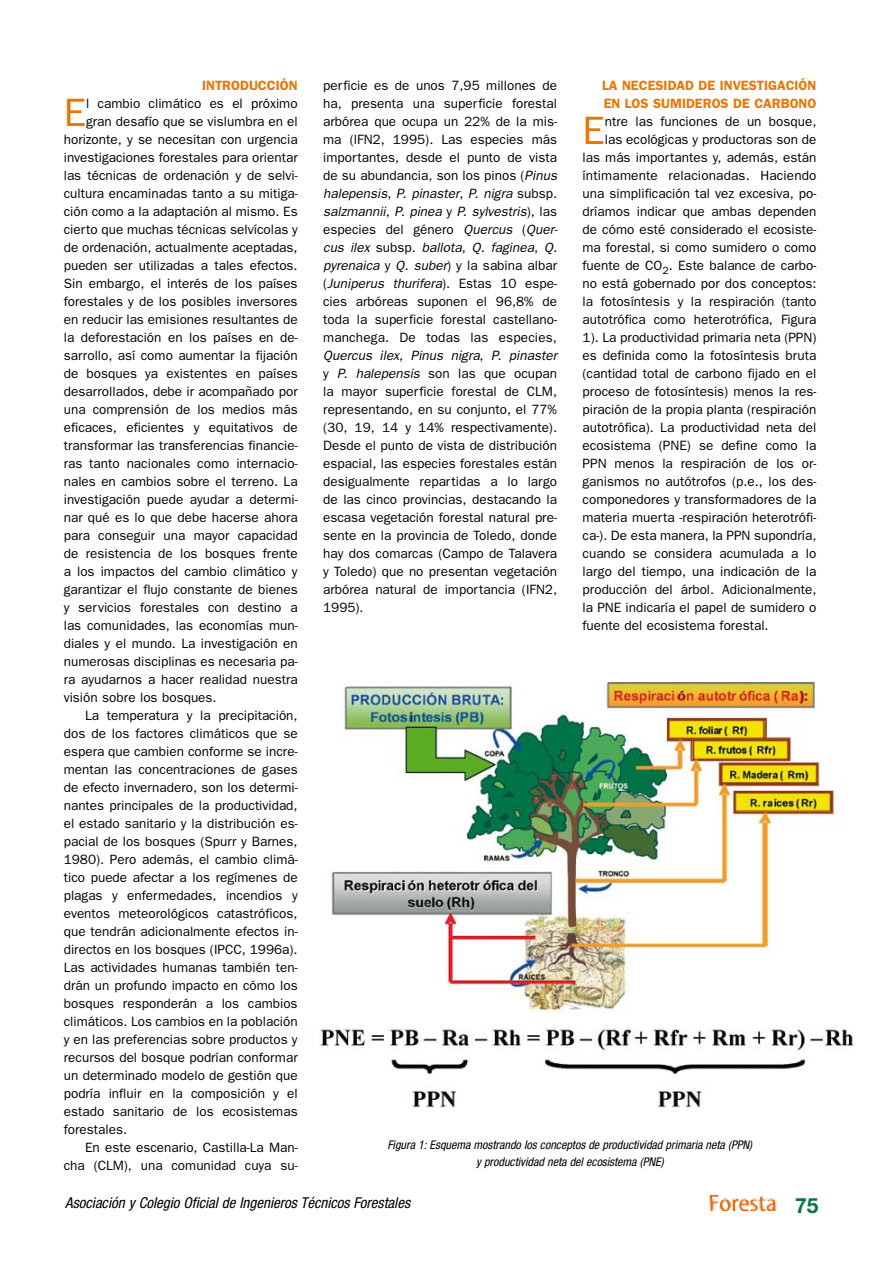
<style>
.page{position:relative;width:893px;height:1263px;background:#fff}
.page>*{position:absolute;margin:0;border:0;box-sizing:border-box;transform-origin:0 0}
.t1{font:39.75px "Franklin Gothic";color:#e87603}
.t2{font:700 21px "Helvetica Neue";color:#00763b}
.t3{font:italic condensed 15px "Helvetica Neue";color:#000}
.t4{font:13.5px/18px "Franklin Gothic";color:#000;text-align:justify}
.t5{font:600 13.5px "Franklin Gothic";color:#e87603}
.t6{font:italic condensed 12px/16.5px "Helvetica Neue";color:#000;text-align:center}
.s1{font-style:italic}
</style>
<div class="page">
<img style="left:709px;top:1195px;width:67px;height:17px">
<img style="left:319px;top:682px;width:535px;height:426px">
<p class="t5" style="left:202px;top:78px;width:14px">INTRODUCCIÓN</p>
<p class="t1" style="left:64px;top:90px;width:24px">E</p>
<p class="t4" style="left:86px;top:94px;width:213px">l cambio climático es el próximo</p>
<p class="t4" style="left:86px;top:112px;width:213px">gran desafío que se vislumbra en el</p>
<p class="t4" style="left:64px;top:130px;width:235px">horizonte, y se necesitan con urgencia</p>
<p class="t4" style="left:64px;top:148px;width:235px">investigaciones forestales para orientar</p>
<p class="t4" style="left:64px;top:166px;width:235px">las técnicas de ordenación y de selvi-</p>
<p class="t4" style="left:64px;top:184px;width:235px">cultura encaminadas tanto a su mitiga-</p>
<p class="t4" style="left:64px;top:202px;width:235px">ción como a la adaptación al mismo. Es</p>
<p class="t4" style="left:64px;top:220px;width:235px">cierto que muchas técnicas selvícolas y</p>
<p class="t4" style="left:64px;top:238px;width:235px">de ordenación, actualmente aceptadas,</p>
<p class="t4" style="left:64px;top:256px;width:235px">pueden ser utilizadas a tales efectos.</p>
<p class="t4" style="left:64px;top:274px;width:235px">Sin embargo, el interés de los países</p>
<p class="t4" style="left:64px;top:292px;width:235px">forestales y de los posibles inversores</p>
<p class="t4" style="left:64px;top:310px;width:235px">en reducir las emisiones resultantes de</p>
<p class="t4" style="left:64px;top:328px;width:235px">la deforestación en los países en de-</p>
<p class="t4" style="left:64px;top:346px;width:235px">sarrollo, así como aumentar la fijación</p>
<p class="t4" style="left:64px;top:364px;width:235px">de bosques ya existentes en países</p>
<p class="t4" style="left:64px;top:382px;width:235px">desarrollados, debe ir acompañado por</p>
<p class="t4" style="left:64px;top:400px;width:235px">una comprensión de los medios más</p>
<p class="t4" style="left:64px;top:418px;width:235px">eficaces, eficientes y equitativos de</p>
<p class="t4" style="left:64px;top:436px;width:235px">transformar las transferencias financie-</p>
<p class="t4" style="left:64px;top:454px;width:235px">ras tanto nacionales como internacio-</p>
<p class="t4" style="left:64px;top:472px;width:235px">nales en cambios sobre el terreno. La</p>
<p class="t4" style="left:64px;top:490px;width:235px">investigación puede ayudar a determi-</p>
<p class="t4" style="left:64px;top:508px;width:235px">nar qué es lo que debe hacerse ahora</p>
<p class="t4" style="left:64px;top:526px;width:235px">para conseguir una mayor capacidad</p>
<p class="t4" style="left:64px;top:544px;width:235px">de resistencia de los bosques frente</p>
<p class="t4" style="left:64px;top:562px;width:235px">a los impactos del cambio climático y</p>
<p class="t4" style="left:64px;top:580px;width:235px">garantizar el flujo constante de bienes</p>
<p class="t4" style="left:64px;top:598px;width:235px">y servicios forestales con destino a</p>
<p class="t4" style="left:64px;top:616px;width:235px">las comunidades, las economías mun-</p>
<p class="t4" style="left:64px;top:634px;width:235px">diales y el mundo. La investigación en</p>
<p class="t4" style="left:64px;top:652px;width:235px">numerosas disciplinas es necesaria pa-</p>
<p class="t4" style="left:64px;top:670px;width:235px">ra ayudarnos a hacer realidad nuestra</p>
<p class="t4" style="left:64px;top:688px;width:154px">visión sobre los bosques.</p>
<p class="t4" style="left:85px;top:706px;width:214px">La temperatura y la precipitación,</p>
<p class="t4" style="left:64px;top:724px;width:235px">dos de los factores climáticos que se</p>
<p class="t4" style="left:64px;top:742px;width:235px">espera que cambien conforme se incre-</p>
<p class="t4" style="left:64px;top:760px;width:235px">mentan las concentraciones de gases</p>
<p class="t4" style="left:64px;top:778px;width:235px">de efecto invernadero, son los determi-</p>
<p class="t4" style="left:64px;top:796px;width:235px">nantes principales de la productividad,</p>
<p class="t4" style="left:64px;top:814px;width:235px">el estado sanitario y la distribución es-</p>
<p class="t4" style="left:64px;top:832px;width:235px">pacial de los bosques (Spurr y Barnes,</p>
<p class="t4" style="left:64px;top:850px;width:235px">1980). Pero además, el cambio climá-</p>
<p class="t4" style="left:64px;top:868px;width:235px">tico puede afectar a los regímenes de</p>
<p class="t4" style="left:64px;top:886px;width:235px">plagas y enfermedades, incendios y</p>
<p class="t4" style="left:64px;top:904px;width:235px">eventos meteorológicos catastróficos,</p>
<p class="t4" style="left:64px;top:922px;width:235px">que tendrán adicionalmente efectos in-</p>
<p class="t4" style="left:64px;top:940px;width:235px">directos en los bosques (IPCC, 1996a).</p>
<p class="t4" style="left:64px;top:958px;width:235px">Las actividades humanas también ten-</p>
<p class="t4" style="left:64px;top:976px;width:235px">drán un profundo impacto en cómo los</p>
<p class="t4" style="left:64px;top:994px;width:235px">bosques responderán a los cambios</p>
<p class="t4" style="left:64px;top:1012px;width:235px">climáticos. Los cambios en la población</p>
<p class="t4" style="left:64px;top:1030px;width:235px">y en las preferencias sobre productos y</p>
<p class="t4" style="left:64px;top:1048px;width:235px">recursos del bosque podrían conformar</p>
<p class="t4" style="left:64px;top:1066px;width:235px">un determinado modelo de gestión que</p>
<p class="t4" style="left:64px;top:1084px;width:235px">podría influir en la composición y el</p>
<p class="t4" style="left:64px;top:1102px;width:235px">estado sanitario de los ecosistemas</p>
<p class="t4" style="left:64px;top:1120px;width:65px">forestales.</p>
<p class="t4" style="left:85px;top:1138px;width:214px">En este escenario, Castilla-La Man-</p>
<p class="t4" style="left:64px;top:1156px;width:235px">cha (CLM), una comunidad cuya su-</p>
<p class="t4" style="left:323px;top:76px;width:236px">perficie es de unos 7,95 millones de ha, presenta una superficie forestal arbórea que ocupa un 22% de la mis&shy;ma (IFN2, 1995). Las especies más importantes, desde el punto de vista de su abundancia, son los pinos (<span class="s1">Pinus halepensis</span>, <span class="s1">P. pinaster</span>, <span class="s1">P. nigra</span> subsp. <span class="s1">salzmannii</span>, <span class="s1">P. pinea</span> y <span class="s1">P. sylvestris</span>), las especies del género <span class="s1">Quercus</span> (<span class="s1">Quer&shy;cus ilex</span> subsp. <span class="s1">ballota</span>, <span class="s1">Q. faginea</span>, <span class="s1">Q. pyrenaica</span> y <span class="s1">Q. suber</span>) y la sabina albar (<span class="s1">Juniperus thurifera</span>). Estas 10 espe&shy;cies arbóreas suponen el 96,8% de toda la superficie forestal castellano&shy;manchega. De todas las especies, <span class="s1">Quercus ilex</span>, <span class="s1">Pinus nigra</span>, <span class="s1">P. pinaster </span>y <span class="s1">P. halepensis</span> son las que ocupan la mayor superficie forestal de CLM, representando, en su conjunto, el 77% (30, 19, 14 y 14% respectivamente).<br>Desde el punto de vista de distribución espacial, las especies forestales están desigualmente repartidas a lo largo de las cinco provincias, destacando la escasa vegetación forestal natural pre&shy;sente en la provincia de Toledo, donde hay dos comarcas (Campo de Talavera y Toledo) que no presentan vegetación arbórea natural de importancia (IFN2, 1995).</p>
<p class="t5" style="left:602px;top:77px;width:29px">LA NECESIDAD</p>
<p class="t5" style="left:699px;top:77px;width:30px">DE INVESTIGACIÓN</p>
<p class="t5" style="left:604px;top:95px;width:30px">EN LOS</p>
<p class="t5" style="left:653px;top:95px;width:10px">SUMIDEROS</p>
<p class="t5" style="left:733px;top:95px;width:31px">DE CARBONO</p>
<p class="t1" style="left:583px;top:108px;width:24px">E</p>
<p class="t4" style="left:605px;top:112px;width:213px">ntre las funciones de un bosque,</p>
<p class="t4" style="left:605px;top:130px;width:213px">las ecológicas y productoras son de</p>
<p class="t4" style="left:583px;top:148px;width:235px">las más importantes y, además, están</p>
<p class="t4" style="left:583px;top:166px;width:235px">íntimamente relacionadas. Haciendo</p>
<p class="t4" style="left:583px;top:184px;width:235px">una simplificación tal vez excesiva, po-</p>
<p class="t4" style="left:583px;top:202px;width:235px">dríamos indicar que ambas dependen</p>
<p class="t4" style="left:583px;top:220px;width:235px">de cómo esté considerado el ecosiste-</p>
<p class="t4" style="left:583px;top:238px;width:235px">ma forestal, si como sumidero o como</p>
<p class="t4" style="left:583px;top:256px;width:235px">fuente de CO<sub>2</sub>. Este balance de carbo-</p>
<p class="t4" style="left:583px;top:274px;width:235px">no está gobernado por dos conceptos:</p>
<p class="t4" style="left:583px;top:292px;width:235px">la fotosíntesis y la respiración (tanto</p>
<p class="t4" style="left:583px;top:310px;width:235px">autotrófica como heterotrófica, Figura</p>
<p class="t4" style="left:583px;top:328px;width:235px">1). La productividad primaria neta (PPN)</p>
<p class="t4" style="left:583px;top:346px;width:235px">es definida como la fotosíntesis bruta</p>
<p class="t4" style="left:583px;top:364px;width:235px">(cantidad total de carbono fijado en el</p>
<p class="t4" style="left:583px;top:382px;width:235px">proceso de fotosíntesis) menos la res-</p>
<p class="t4" style="left:583px;top:400px;width:235px">piración de la propia planta (respiración</p>
<p class="t4" style="left:583px;top:418px;width:235px">autotrófica). La productividad neta del</p>
<p class="t4" style="left:583px;top:436px;width:235px">ecosistema (PNE) se define como la</p>
<p class="t4" style="left:583px;top:454px;width:235px">PPN menos la respiración de los or-</p>
<p class="t4" style="left:583px;top:472px;width:235px">ganismos no autótrofos (p.e., los des-</p>
<p class="t4" style="left:583px;top:490px;width:235px">componedores y transformadores de la</p>
<p class="t4" style="left:583px;top:508px;width:235px">materia muerta -respiración heterotrófi-</p>
<p class="t4" style="left:583px;top:526px;width:235px">ca-). De esta manera, la PPN supondría,</p>
<p class="t4" style="left:583px;top:544px;width:235px">cuando se considera acumulada a lo</p>
<p class="t4" style="left:583px;top:562px;width:235px">largo del tiempo, una indicación de la</p>
<p class="t4" style="left:583px;top:580px;width:235px">producción del árbol. Adicionalmente,</p>
<p class="t4" style="left:583px;top:598px;width:235px">la PNE indicaría el papel de sumidero o</p>
<p class="t4" style="left:583px;top:616px;width:188px">fuente del ecosistema forestal.</p>
<p class="t6" style="left:387px;top:1137px;width:366px">Figura 1: Esquema mostrando los conceptos de productividad primaria neta (PPN) y productividad neta del ecosistema (PNE)</p>
<p class="t3" style="left:65px;top:1194px;width:346px">Asociación y Colegio Oficial de Ingenieros Técnicos Forestales</p>
<p class="t2" style="left:795px;top:1192px;width:25px">75</p>
</div>
